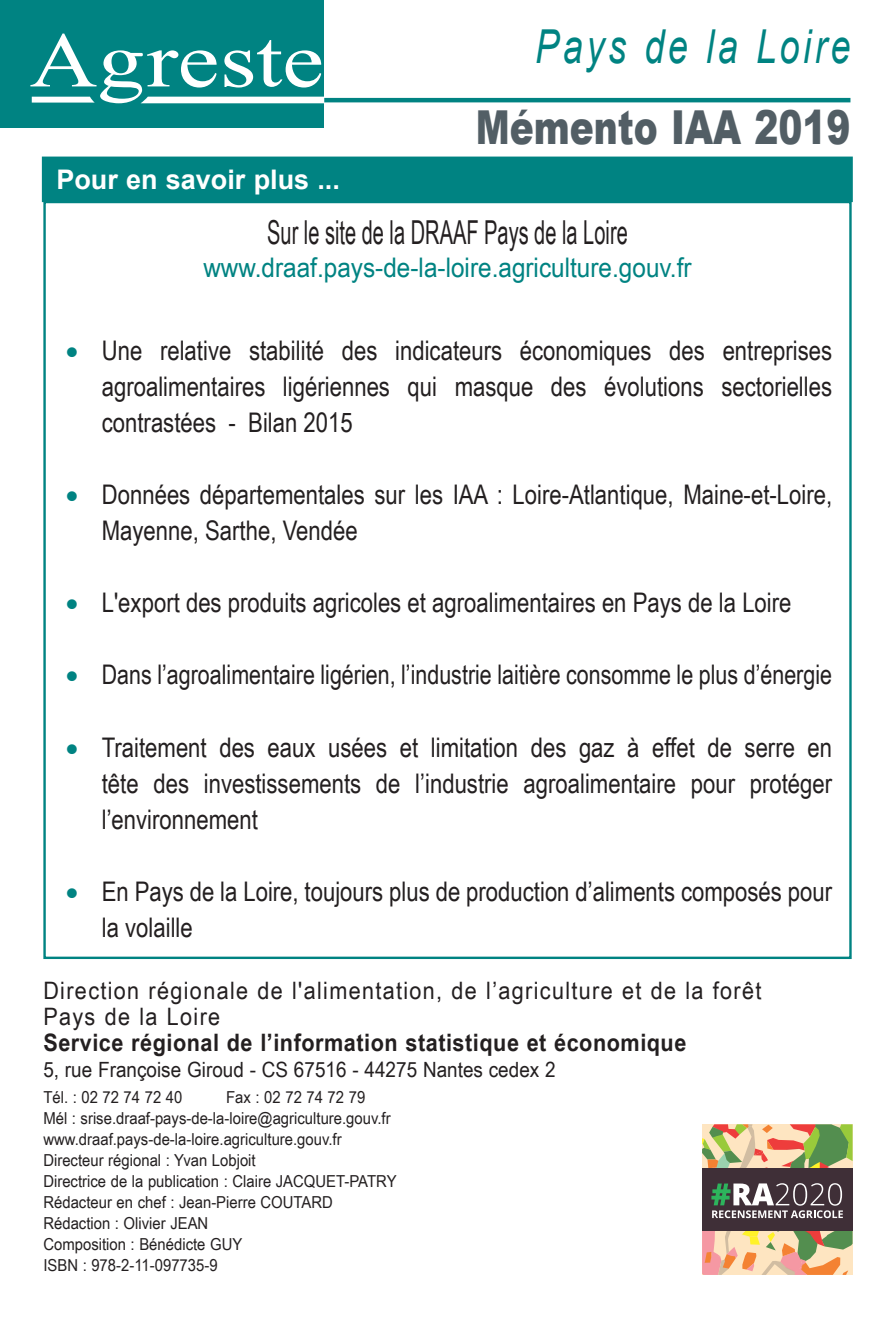
<style>
.page{position:relative;width:893px;height:1319px;background:#fff}
.page>*{position:absolute;margin:0;border:0;box-sizing:border-box;transform-origin:0 0}
.t1{font:900 46.8px "Arial";color:#525e65;scale:.77 1}
.t2{font:italic 46.8px "Arial";letter-spacing:.1em;color:#008382;scale:.77 1}
.t3{font:33px "Arial Narrow";color:#231f20;scale:.74 1}
.t4{font:27px/36px "Arial Narrow";color:#231f20;text-align:justify}
.t5{font:27px "Arial Narrow";color:#008382;scale:1.1 1}
.t6{font:700 27px "Arial";color:#fff}
.t7{font:24px/26.1px "Arial Narrow";letter-spacing:.05em;color:#231f20;scale:1.1 1}
.t8{font:700 24px "Arial Narrow";letter-spacing:.02em;color:#231f20;scale:1.1 1}
.t9{font:21px "Arial Narrow";color:#231f20;scale:1.1 1}
.t10{font:16.5px/21px "Arial Narrow";color:#231f20;scale:1.1 1}
.s1{color:#008382}
</style>
<div class="page">
<hr style="left:323px;top:98px;width:527px;height:4px;background:#008382">
<div style="left:0;top:0;width:323px;height:128px;background:#008382"></div>
<div style="left:43px;top:158px;width:808px;height:42px;background:#008382"></div>
<div style="left:42px;top:156px;width:811px;height:46px;border:3px solid #008382"></div>
<svg style="left:30px;top:34px;width:294px;height:69px"></svg>
<svg style="left:702px;top:1124px;width:151px;height:150px;background:#9e8b72"></svg>
<p class="t6" style="left:56px;top:161px;width:285px">Pour en savoir plus ...</p>
<h1 class="t2" style="left:535px;top:16px;width:411px">Pays de la Loire</h1>
<h1 class="t1" style="left:476px;top:93px;width:488px">Mémento IAA 2019</h1>
<p class="t3" style="left:267px;top:208px;width:489px">Sur le site de la DRAAF Pays de la Loire</p>
<p class="t5" style="left:203px;top:247px;width:445px">www.draaf.pays-de-la-loire.agriculture.gouv.fr</p>
<p class="t4" style="left:102px;top:331px;width:732px;text-indent:-36px"><span class="s1">•</span> Une relative stabilité des indicateurs économiques des entreprises agroalimentaires ligériennes qui masque des évolutions sectorielles contrastées - Bilan 2015</p>
<p class="t4" style="left:102px;top:475px;width:732px;text-indent:-36px"><span class="s1">•</span> Données départementales sur les IAA : Loire-Atlantique, Maine-et-Loire,<br>Mayenne, Sarthe, Vendée</p>
<p class="t4" style="left:66px;top:583px;width:727px"><span class="s1">•</span> L'export des produits agricoles et agroalimentaires en Pays de la Loire</p>
<p class="t4" style="left:66px;top:655px;width:768px"><span class="s1">•</span> Dans l’agroalimentaire ligérien, l’industrie laitière consomme le plus d’énergie</p>
<p class="t4" style="left:102px;top:727px;width:732px;text-indent:-36px"><span class="s1">•</span> Traitement des eaux usées et limitation des gaz à effet de serre en tête des investissements de l’industrie agroalimentaire pour protéger l’environnement</p>
<p class="t4" style="left:102px;top:871px;width:732px;text-indent:-36px"><span class="s1">•</span> En Pays de la Loire, toujours plus de production d’aliments composés pour la volaille</p>
<p class="t7" style="left:43px;top:976px;width:654px">Direction régionale de l'alimentation, de l’agriculture et de la forêt<br>Pays de la Loire</p>
<p class="t8" style="left:43px;top:1024px;width:586px">Service régional de l’information statistique et économique</p>
<p class="t9" style="left:43px;top:1054px;width:467px">5, rue Françoise Giroud - CS 67516 - 44275 Nantes cedex 2</p>
<p class="t10" style="left:43px;top:1085px;width:128px">Tél. : 02 72 74 72 40</p>
<p class="t10" style="left:43px;top:1085px;width:323px;text-indent:183px">Fax : 02 72 74 72 79<br>Mél : srise.draaf-pays-de-la-loire@agriculture.gouv.fr www.draaf.pays-de-la-loire.agriculture.gouv.fr Directeur régional : Yvan Lobjoit<br>Directrice de la publication : Claire JACQUET-PATRY Rédacteur en chef : Jean-Pierre COUTARD Rédaction : Olivier JEAN<br>Composition : Bénédicte GUY<br>ISBN : 978-2-11-097735-9</p>
</div>
